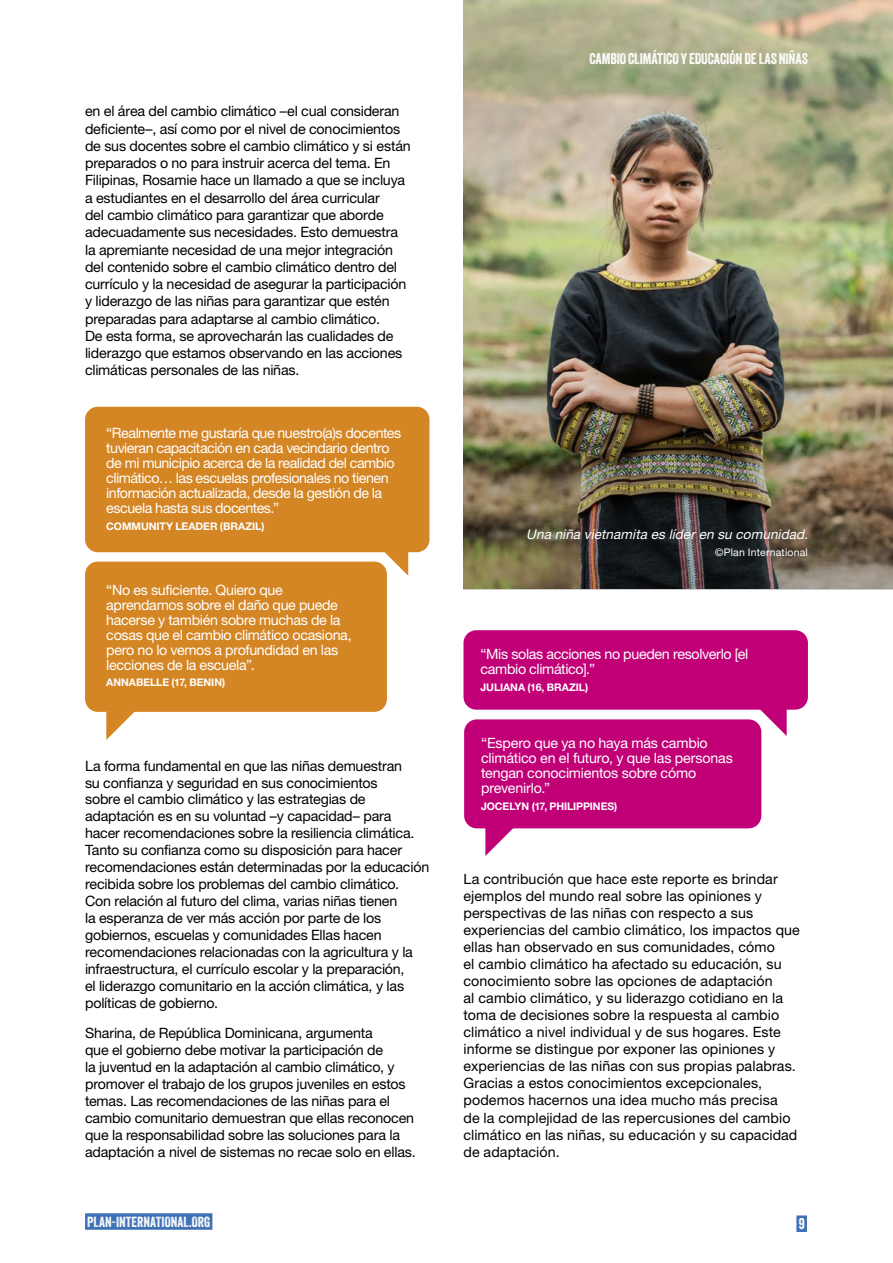
<style>
.page{position:relative;width:893px;height:1263px;background:#fff}
.page>*{position:absolute;margin:0;border:0;box-sizing:border-box;transform-origin:0 0}
.t1{font:15px "Veneer";letter-spacing:-.01em;color:#fff}
.body{font:14.25px/17px "Helvetica Neue LT Std";letter-spacing:-.01em;color:#000}
.quote{font:14.25px/15px "Helvetica Neue LT Std";letter-spacing:-.025em;color:#fff}
.t2{font:14.25px "Veneer";letter-spacing:.005em;color:#fff}
.PHOTO{font:italic 13.5px "Helvetica Neue LT Std";color:#fff}
.quotee{font:700 10.5px "Helvetica Neue LT Std";letter-spacing:-.005em;color:#fff}
.PHOTO-2{font:10.5px "Helvetica Neue LT Std";letter-spacing:.015em;color:#fff}
</style>
<div class="page">
<div style="left:796px;top:1215px;width:11px;height:17px;background:#4070b5"></div>
<div style="left:85px;top:1213px;width:127px;height:17px;background:#4070b5"></div>
<img style="left:463px;top:0;width:430px;height:264px">
<svg style="left:378px;top:552px;width:30px;height:24px"></svg>
<div style="left:85px;top:407px;width:344px;height:145px;background:#d48625;border-radius:13px"></div>
<div style="left:85px;top:562px;width:302px;height:150px;background:#d48625;border-radius:13px"></div>
<svg style="left:106px;top:711px;width:31px;height:29px"></svg>
<div style="left:463px;top:630px;width:345px;height:80px;background:#c10077;border-radius:13px"></div>
<svg style="left:756px;top:709px;width:31px;height:27px"></svg>
<div style="left:464px;top:719px;width:297px;height:109px;background:#c10077;border-radius:13px"></div>
<svg style="left:485px;top:828px;width:31px;height:28px"></svg>
<img style="left:463px;top:264px;width:430px;height:326px">
<p class="body" style="left:85px;top:103px;width:327px">en el área del cambio climático –el cual consideran deficiente–, así como por el nivel de conocimientos de sus docentes sobre el cambio climático y si están preparados o no para instruir acerca del tema. En Filipinas, Rosamie hace un llamado a que se incluya a estudiantes en el desarrollo del área curricular<br>del cambio climático para garantizar que aborde adecuadamente sus necesidades. Esto demuestra la apremiante necesidad de una mejor integración del contenido sobre el cambio climático dentro del currículo y la necesidad de asegurar la participación y liderazgo de las niñas para garantizar que estén preparadas para adaptarse al cambio climático.<br>De esta forma, se aprovecharán las cualidades de liderazgo que estamos observando en las acciones climáticas personales de las niñas.</p>
<p class="quote" style="left:106px;top:425px;width:297px">“Realmente me gustaría que nuestro(a)s docentes tuvieran capacitación en cada vecindario dentro de mi municipio acerca de la realidad del cambio climático… las escuelas profesionales no tienen información actualizada, desde la gestión de la escuela hasta sus docentes.”</p>
<p class="quotee" style="left:106px;top:520px;width:160px">COMMUNITY LEADER (BRAZIL)</p>
<p class="quote" style="left:106px;top:582px;width:247px">“No es suficiente. Quiero que aprendamos sobre el daño que puede hacerse y también sobre muchas de la cosas que el cambio climático ocasiona, pero no lo vemos a profundidad en las lecciones de la escuela”.</p>
<p class="quotee" style="left:106px;top:676px;width:120px">ANNABELLE (17, BENIN)</p>
<p class="body" style="left:85px;top:757px;width:346px">La forma fundamental en que las niñas demuestran<br>su confianza y seguridad en sus conocimientos<br>sobre el cambio climático y las estrategias de adaptación es en su voluntad –y capacidad– para hacer recomendaciones sobre la resiliencia climática.<br>Tanto su confianza como su disposición para hacer recomendaciones están determinadas por la educación recibida sobre los problemas del cambio climático.<br>Con relación al futuro del clima, varias niñas tienen<br>la esperanza de ver más acción por parte de los gobiernos, escuelas y comunidades Ellas hacen recomendaciones relacionadas con la agricultura y la infraestructura, el currículo escolar y la preparación,<br>el liderazgo comunitario en la acción climática, y las políticas de gobierno.</p>
<p class="body" style="left:85px;top:1024px;width:332px">Sharina, de República Dominicana, argumenta<br>que el gobierno debe motivar la participación de<br>la juventud en la adaptación al cambio climático, y promover el trabajo de los grupos juveniles en estos temas. Las recomendaciones de las niñas para el cambio comunitario demuestran que ellas reconocen que la responsabilidad sobre las soluciones para la adaptación a nivel de sistemas no recae solo en ellas.</p>
<p class="t2" style="left:87px;top:1213px;width:125px">PLAN-INTERNATIONAL.ORG</p>
<p class="t1" style="left:589px;top:49px;width:220px">CAMBIO CLIMÁTICO Y EDUCACIÓN DE LAS NIÑAS</p>
<p class="PHOTO" style="left:526px;top:526px;width:287px">Una niña vietnamita es líderen su comunidad.</p>
<p class="PHOTO-2" style="left:715px;top:546px;width:94px">©Plan International</p>
<p class="quote" style="left:480px;top:646px;width:269px">“Mis solas acciones no pueden resolverlo [el cambio climático].”</p>
<p class="quotee" style="left:480px;top:680px;width:109px">JULIANA (16, BRAZIL)</p>
<p class="quote" style="left:481px;top:735px;width:253px">“Espero que ya no haya más cambio climático en el futuro, y que las personas tengan conocimientos sobre cómo prevenirlo.”</p>
<p class="quotee" style="left:481px;top:800px;width:138px">JOCELYN (17, PHILIPPINES)</p>
<p class="body" style="left:463px;top:870px;width:338px">La contribución que hace este reporte es brindar ejemplos del mundo real sobre las opiniones y perspectivas de las niñas con respecto a sus experiencias del cambio climático, los impactos que ellas han observado en sus comunidades, cómo<br>el cambio climático ha afectado su educación, su conocimiento sobre las opciones de adaptación<br>al cambio climático, y su liderazgo cotidiano en la toma de decisiones sobre la respuesta al cambio climático a nivel individual y de sus hogares. Este informe se distingue por exponer las opiniones y experiencias de las niñas con sus propias palabras.<br>Gracias a estos conocimientos excepcionales, podemos hacernos una idea mucho más precisa<br>de la complejidad de las repercusiones del cambio climático en las niñas, su educación y su capacidad de adaptación.</p>
<p class="t1" style="left:799px;top:1214px;width:8px">9</p>
</div>
